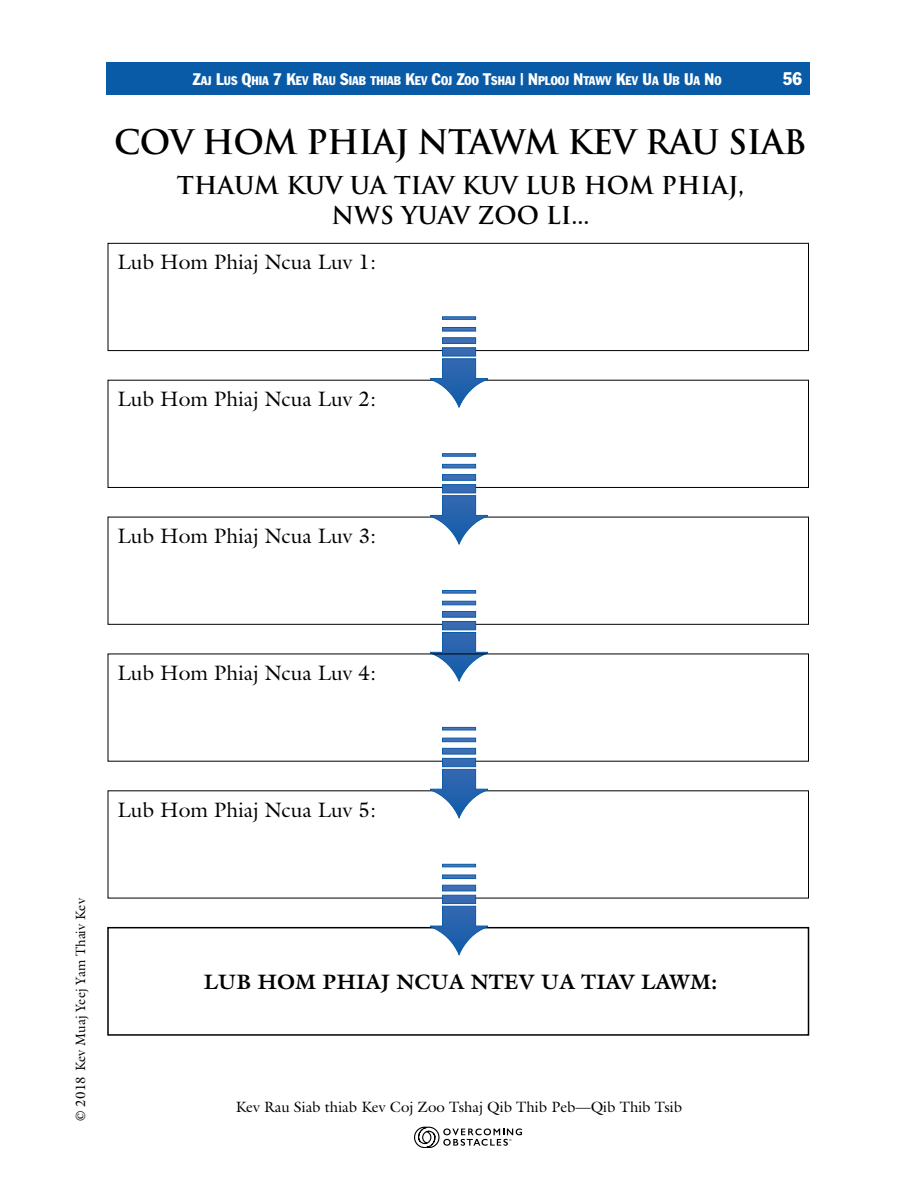
<style>
.page{position:relative;width:918px;height:1188px;background:#fff}
.page>*{position:absolute;margin:0;border:0;box-sizing:border-box;transform-origin:0 0}
.t1{font:700 33px "Trajan";letter-spacing:-.02em;color:#000}
.t2{font:700 24px/30px "Trajan";color:#000;text-align:center}
.t3{font:21px "Galliard";color:#000}
.t4{font:700 21px "Galliard";color:#000}
.t5{font:condensed 18px "Franklin Gothic";color:#fff}
.t6{font:15px "Galliard";color:#000}
.t7{font:13.5px "Galliard";color:#000}
.t8{font:condensed 12.3px "Franklin Gothic";color:#fff}
.s1{font-size:16.5px}
</style>
<div class="page">
<div style="left:106px;top:62px;width:704px;height:33px;background:#095ba8"></div>
<svg style="left:414px;top:1127px;width:108px;height:21px"></svg>
<svg style="left:107px;top:926px;width:703px;height:110px"></svg>
<svg style="left:430px;top:864px;width:58px;height:92px"></svg>
<div style="left:108px;top:517px;width:701px;height:108px;border:1px solid #000"></div>
<svg style="left:430px;top:590px;width:58px;height:92px"></svg>
<div style="left:108px;top:380px;width:701px;height:108px;border:1px solid #000"></div>
<svg style="left:430px;top:453px;width:58px;height:92px"></svg>
<div style="left:108px;top:243px;width:701px;height:108px;border:1px solid #000"></div>
<svg style="left:430px;top:316px;width:58px;height:92px"></svg>
<svg style="left:430px;top:727px;width:58px;height:92px"></svg>
<p class="t8" style="left:193px;top:73px;width:530px"><span class="s1">Z</span>AJ <span class="s1">L</span>US <span class="s1">Q</span>HIA <span class="s1">7 K</span>EV <span class="s1">R</span>AU <span class="s1">S</span>IAB THIAB <span class="s1">K</span>EV <span class="s1">C</span>OJ <span class="s1">Z</span>OO <span class="s1">T</span>SHAJ <span class="s1">| N</span>PLOOJ <span class="s1">N</span>TAWV <span class="s1">K</span>EV <span class="s1">U</span>A <span class="s1">U</span>B <span class="s1">U</span>A <span class="s1">N</span>O</p>
<p class="t5" style="left:783px;top:68px;width:21px">56</p>
<h1 class="t1" style="left:114px;top:121px;width:694px">COV HOM PHIAJ NTAWM KEV RAU SIAB</h1>
<p class="t2" style="left:177px;top:170px;width:569px">THAUM KUV UA TIAV KUV LUB HOM PHIAJ,<br>NWS YUAV ZOO LI...</p>
<p class="t3" style="left:117px;top:249px;width:260px">Lub Hom Phiaj Ncua Luv 1:</p>
<p class="t3" style="left:117px;top:386px;width:260px">Lub Hom Phiaj Ncua Luv 2:</p>
<p class="t3" style="left:117px;top:523px;width:260px">Lub Hom Phiaj Ncua Luv 3:</p>
<p class="t3" style="left:117px;top:660px;width:260px">Lub Hom Phiaj Ncua Luv 4:</p>
<p class="t3" style="left:117px;top:796px;width:260px">Lub Hom Phiaj Ncua Luv 5:</p>
<p class="t7" style="left:72px;top:1121px;width:224px;rotate:-90deg">© 2018 Kev Muaj Yeej Yam Thaiv Kev</p>
<p class="t4" style="left:204px;top:969px;width:515px">LUB HOM PHIAJ NCUA NTEV UA TIAV LAWM:</p>
<p class="t6" style="left:236px;top:1098px;width:448px">Kev Rau Siab thiab Kev Coj Zoo Tshaj Qib Thib Peb—Qib Thib Tsib</p>
</div>
